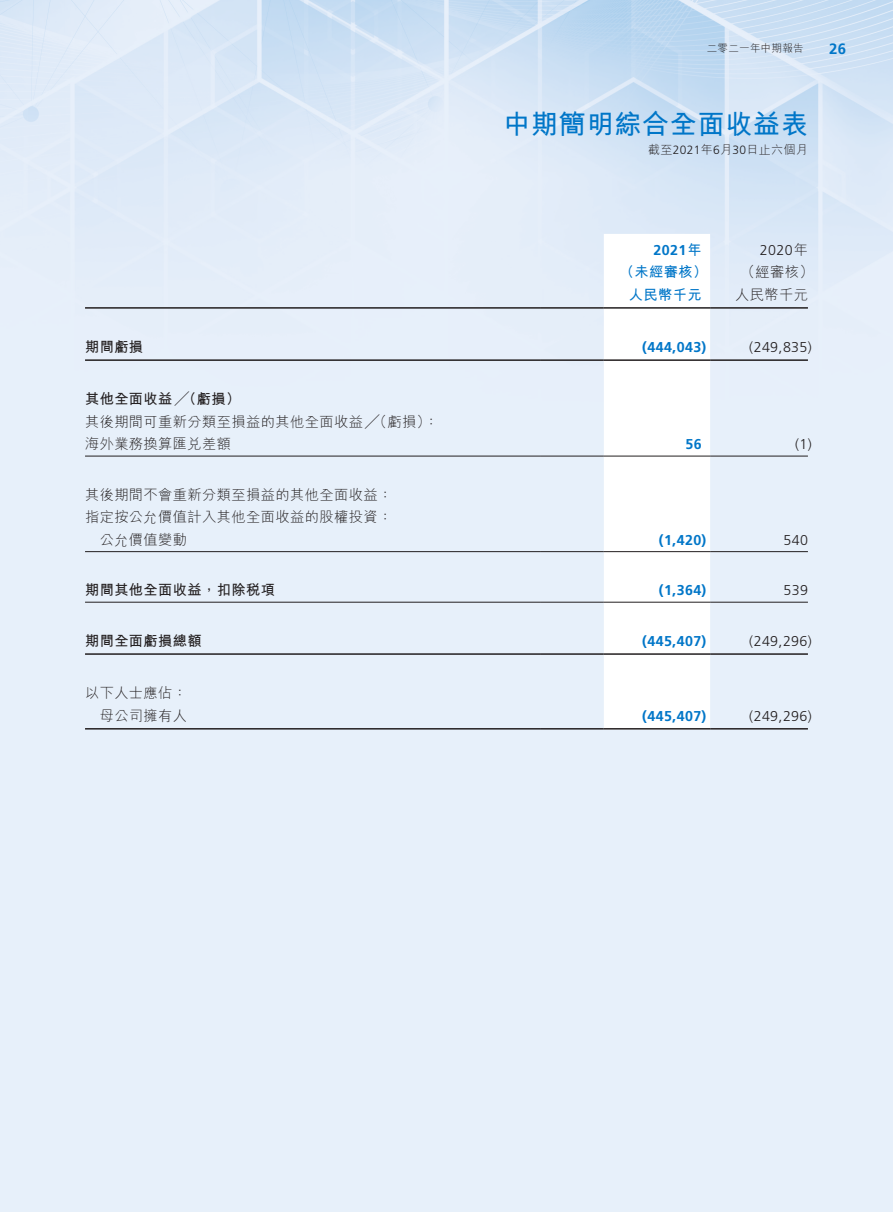
<style>
.page{position:relative;width:893px;height:1212px;background:#e7f0fa}
.page>*{position:absolute;margin:0;border:0;box-sizing:border-box;transform-origin:0 0}
.t1{font:700 27px "M Hei HK";letter-spacing:.03em;color:#0076c8}
.t2{font:700 15px "Frutiger LT Std";color:#0076c8}
.t3{font:300 14.25px/22.5px "M Hei HK";letter-spacing:.03em;color:#231f20}
.t4{font:700 14.25px "Frutiger LT Std";letter-spacing:.03em;color:#0076c8}
.t5{font:300 14.25px "Frutiger LT Std";letter-spacing:.03em;color:#231f20}
.t6{font:700 14.25px "M Hei HK";letter-spacing:.03em;color:#231f20}
.t7{font:700 14.25px "M Hei HK";letter-spacing:.03em;color:#0076c8}
.t8{font:300 12px "M Hei HK";letter-spacing:.03em;color:#231f20}
.t9{font:300 10.5px "M Hei HK";letter-spacing:.03em;color:#231f20}
.s1{font-family:"Frutiger LT Std"}
.s2{font-family:"M Hei HK"}
</style>
<div class="page">
<img style="left:0;top:0;width:893px;height:456px">
<div style="left:604px;top:234px;width:106px;height:494px;background:#fff"></div>
<hr style="left:85px;top:307px;width:455px;height:2px;background:#231f20">
<hr style="left:540px;top:307px;width:64px;height:2px;background:#231f20">
<hr style="left:604px;top:307px;width:106px;height:2px;background:#231f20">
<hr style="left:710px;top:307px;width:98px;height:2px;background:#231f20">
<hr style="left:85px;top:359px;width:455px;height:2px;background:#231f20">
<hr style="left:540px;top:359px;width:64px;height:2px;background:#231f20">
<hr style="left:604px;top:359px;width:106px;height:2px;background:#231f20">
<hr style="left:710px;top:359px;width:98px;height:2px;background:#231f20">
<hr style="left:85px;top:456px;width:455px;height:1px;background:#231f20">
<hr style="left:540px;top:456px;width:64px;height:1px;background:#231f20">
<hr style="left:604px;top:456px;width:106px;height:1px;background:#231f20">
<hr style="left:710px;top:456px;width:98px;height:1px;background:#231f20">
<hr style="left:85px;top:551px;width:455px;height:1px;background:#231f20">
<hr style="left:540px;top:551px;width:64px;height:1px;background:#231f20">
<hr style="left:604px;top:551px;width:106px;height:1px;background:#231f20">
<hr style="left:710px;top:551px;width:98px;height:1px;background:#231f20">
<hr style="left:85px;top:602px;width:455px;height:1px;background:#231f20">
<hr style="left:540px;top:602px;width:64px;height:1px;background:#231f20">
<hr style="left:604px;top:602px;width:106px;height:1px;background:#231f20">
<hr style="left:710px;top:602px;width:98px;height:1px;background:#231f20">
<hr style="left:85px;top:653px;width:455px;height:2px;background:#231f20">
<hr style="left:540px;top:653px;width:64px;height:2px;background:#231f20">
<hr style="left:604px;top:653px;width:106px;height:2px;background:#231f20">
<hr style="left:710px;top:653px;width:98px;height:2px;background:#231f20">
<hr style="left:85px;top:728px;width:455px;height:1px;background:#231f20">
<hr style="left:540px;top:728px;width:64px;height:1px;background:#231f20">
<hr style="left:604px;top:728px;width:106px;height:1px;background:#231f20">
<hr style="left:710px;top:728px;width:98px;height:1px;background:#231f20">
<p class="t9" style="left:707px;top:43px;width:98px">二零二一年中期報告</p>
<p class="t2" style="left:829px;top:40px;width:19px">26</p>
<h1 class="t1" style="left:503px;top:104px;width:306px">中期簡明綜合全面收益表</h1>
<p class="t8" style="left:648px;top:144px;width:161px">截至<span class="s1">2021</span>年 月<span class="s1">6 30</span>日止六個月</p>
<p class="t4" style="left:653px;top:241px;width:50px">2021<span class="s2">年</span></p>
<p class="t5" style="left:760px;top:242px;width:50px">2020<span class="s2">年</span></p>
<p class="t7" style="left:620px;top:261px;width:89px">（未經審核）</p>
<p class="t3" style="left:741px;top:260px;width:74px">（經審核(</p>
<p class="t7" style="left:629px;top:284px;width:74px">人民幣千元</p>
<p class="t3" style="left:735px;top:283px;width:74px">人民幣千元</p>
<p class="t6" style="left:85px;top:336px;width:60px">期間虧損</p>
<p class="t6" style="left:85px;top:388px;width:157px">其他全面收益╱（虧損(</p>
<p class="t3" style="left:85px;top:410px;width:355px">其後期間可重新分類至損益的其他全面收益╱（虧損：(</p>
<p class="t4" style="left:642px;top:338px;width:66px">)444,043(</p>
<p class="t5" style="left:749px;top:339px;width:64px">)249,835(</p>
<p class="t3" style="left:85px;top:432px;width:148px">海外業務換算匯兌差額</p>
<p class="t3" style="left:85px;top:483px;width:309px">其後期間不會重新分類至損益的其他全面收益：指定按公允價值計入其他全面收益的股權投資：</p>
<p class="t4" style="left:685px;top:436px;width:18px">56</p>
<p class="t5" style="left:795px;top:436px;width:18px">(1)</p>
<p class="t3" style="left:100px;top:528px;width:89px">公允價值變動</p>
<p class="t4" style="left:659px;top:531px;width:49px">)1,420(</p>
<p class="t5" style="left:783px;top:532px;width:26px">540</p>
<p class="t6" style="left:85px;top:580px;width:192px">期間其他全面收益，扣除稅項</p>
<p class="t4" style="left:659px;top:582px;width:49px">)1,364(</p>
<p class="t5" style="left:783px;top:582px;width:26px">539</p>
<p class="t6" style="left:85px;top:630px;width:118px">期間全面虧損總額</p>
<p class="t3" style="left:85px;top:681px;width:104px">以下人士應佔：</p>
<p class="t4" style="left:642px;top:632px;width:66px">)445,407(</p>
<p class="t5" style="left:749px;top:633px;width:64px">)249,296(</p>
<p class="t3" style="left:100px;top:704px;width:89px">母公司擁有人</p>
<p class="t4" style="left:642px;top:707px;width:66px">)445,407(</p>
<p class="t5" style="left:749px;top:707px;width:64px">)249,296(</p>
</div>
